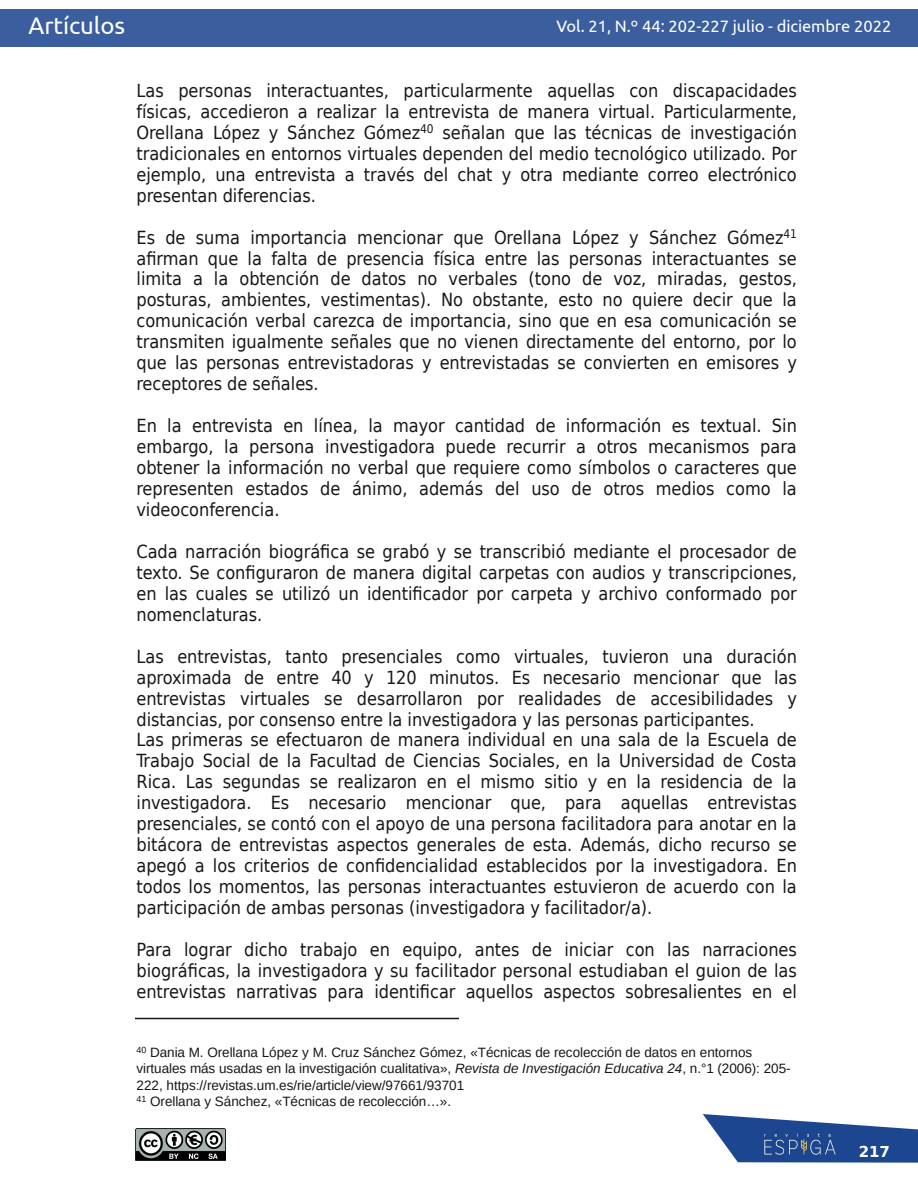
<style>
.page{position:relative;width:918px;height:1188px;background:#fff}
.page>*{position:absolute;margin:0;border:0;box-sizing:border-box;transform-origin:0 0}
.t1{font:24px "Ubuntu";letter-spacing:-.005em;color:#fff}
.t2{font:18px/21px "DejaVu Sans Condensed";color:#181715;text-align:justify}
.t3{font:16.5px "Ubuntu";color:#fff}
.t4{font:700 15px "DejaVu Sans";color:#fff}
.t5{font:13.5px/16.5px "Liberation Sans";color:#181715}
.s1{font-style:italic}
</style>
<div class="page">
<svg style="left:703px;top:1114px;width:215px;height:49px"></svg>
<img style="left:741px;top:1129px;width:118px;height:31px">
<div style="left:0;top:9px;width:918px;height:38px;background:#3a5e9e"></div>
<img style="left:135px;top:1129px;width:90px;height:31px">
<hr style="left:135px;top:1018px;width:324px;height:1px;background:#181715">
<h1 class="t1" style="left:28px;top:12px;width:98px">Artículos</h1>
<p class="t3" style="left:557px;top:17px;width:336px">Vol. 21, N.º 44: 202-227 julio - diciembre 2022</p>
<p class="t2" style="left:136px;top:80px;width:662px">Las personas interactuantes, particularmente aquellas con discapacidades físicas, accedieron a realizar la entrevista de manera virtual. Particularmente, Orellana López y Sánchez Gómez<sup>40</sup> señalan que las técnicas de investigación tradicionales en entornos virtuales dependen del medio tecnológico utilizado. Por ejemplo, una entrevista a través del chat y otra mediante correo electrónico presentan diferencias.</p>
<p class="t2" style="left:136px;top:227px;width:662px">Es de suma importancia mencionar que Orellana López y Sánchez Gómez<sup>41 </sup>afirman que la falta de presencia física entre las personas interactuantes se limita a la obtención de datos no verbales (tono de voz, miradas, gestos, posturas, ambientes, vestimentas). No obstante, esto no quiere decir que la comunicación verbal carezca de importancia, sino que en esa comunicación se transmiten igualmente señales que no vienen directamente del entorno, por lo que las personas entrevistadoras y entrevistadas se convierten en emisores y receptores de señales.</p>
<p class="t2" style="left:136px;top:415px;width:662px">En la entrevista en línea, la mayor cantidad de información es textual. Sin embargo, la persona investigadora puede recurrir a otros mecanismos para obtener la información no verbal que requiere como símbolos o caracteres que representen estados de ánimo, además del uso de otros medios como la videoconferencia.</p>
<p class="t2" style="left:136px;top:541px;width:662px">Cada narración biográfica se grabó y se transcribió mediante el procesador de texto. Se configuraron de manera digital carpetas con audios y transcripciones, en las cuales se utilizó un identificador por carpeta y archivo conformado por nomenclaturas.</p>
<p class="t2" style="left:136px;top:646px;width:662px;text-align:left">Las entrevistas, tanto presenciales como virtuales, tuvieron una duración aproximada de entre 40 y 120 minutos. Es necesario mencionar que las entrevistas virtuales se desarrollaron por realidades de accesibilidades y distancias, por consenso entre la investigadora y las personas participantes.<br>Las primeras se efectuaron de manera individual en una sala de la Escuela de Trabajo Social de la Facultad de Ciencias Sociales, en la Universidad de Costa Rica. Las segundas se realizaron en el mismo sitio y en la residencia de la investigadora. Es necesario mencionar que, para aquellas entrevistas presenciales, se contó con el apoyo de una persona facilitadora para anotar en la bitácora de entrevistas aspectos generales de esta. Además, dicho recurso se apegó a los criterios de confidencialidad establecidos por la investigadora. En todos los momentos, las personas interactuantes estuvieron de acuerdo con la participación de ambas personas (investigadora y facilitador/a).</p>
<p class="t2" style="left:136px;top:939px;width:662px">Para lograr dicho trabajo en equipo, antes de iniciar con las narraciones biográficas, la investigadora y su facilitador personal estudiaban el guion de las entrevistas narrativas para identificar aquellos aspectos sobresalientes en el</p>
<p class="t5" style="left:136px;top:1044px;width:656px"><sup>40</sup> Dania M. Orellana López y M. Cruz Sánchez Gómez, «Técnicas de recolección de datos en entornos virtuales más usadas en la investigación cualitativa», <span class="s1">Revista de Investigación Educativa 24</span>, n.°1 (2006): 205- 222, https://revistas.um.es/rie/article/view/97661/93701<br><sup>41</sup> Orellana y Sánchez, «Técnicas de recolección…».</p>
<p class="t4" style="left:859px;top:1143px;width:33px">217</p>
</div>
